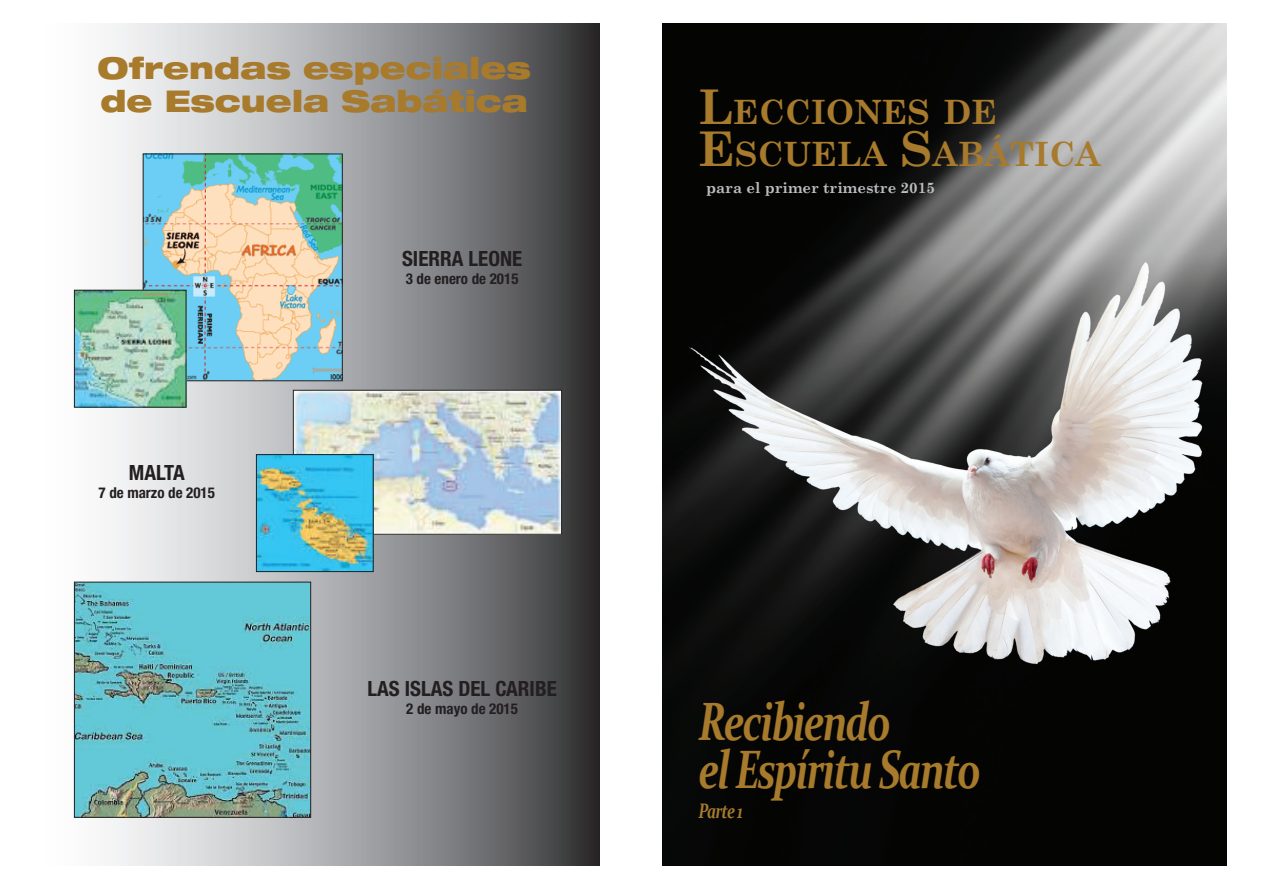
<style>
.page{position:relative;width:1263px;height:893px;background:#fff}
.page>*{position:absolute;margin:0;border:0;box-sizing:border-box;transform-origin:0 0}
.t1{font:italic 700 54px/48px "Constantia";letter-spacing:-.05em;color:#a77a2c;scale:.75 1}
.t2{font:700 33.6px/42px "Century Schoolbook";color:#a77a2c}
.t3{font:900 expanded 30px/33px "Helvetica Neue LT Pro";color:#a77a2c}
.t4{font:700 condensed 21px "Helvetica Neue LT Pro";color:#231f20}
.t5{font:italic 700 21px "Constantia";letter-spacing:-.06em;color:#a77a2c;scale:.75 1}
.t6{font:700 condensed 15px "Helvetica Neue LT Pro";color:#231f20}
.t7{font:700 15px "Century Schoolbook";color:#bcbdc0}
.s1{font-size:48px}
</style>
<div class="page">
<img style="left:662px;top:23px;width:565px;height:843px">
<svg style="left:73px;top:23px;width:526px;height:843px;background:#949598"></svg>
<img style="left:145px;top:156px;width:195px;height:223px">
<img style="left:76px;top:292px;width:108px;height:113px">
<div style="left:74px;top:290px;width:112px;height:117px;border:1px solid #231f20"></div>
<img style="left:295px;top:392px;width:265px;height:140px">
<div style="left:293px;top:390px;width:269px;height:144px;border:1px solid #231f20"></div>
<img style="left:76px;top:584px;width:233px;height:231px">
<div style="left:74px;top:582px;width:237px;height:235px;border:1px solid #231f20"></div>
<img style="left:258px;top:456px;width:113px;height:114px">
<div style="left:256px;top:454px;width:117px;height:118px;border:1px solid #231f20"></div>
<h3 class="t3" style="left:98px;top:51px;width:435px">Ofrendas especiales de Escuela Sabática</h3>
<h3 class="t4" style="left:129px;top:460px;width:57px">MALTA</h3>
<p class="t6" style="left:99px;top:484px;width:118px">7 de marzo de 2015</p>
<h3 class="t4" style="left:402px;top:245px;width:122px">SIERRA LEONE</h3>
<p class="t6" style="left:406px;top:269px;width:114px">3 de enero de 2015</p>
<h3 class="t4" style="left:367px;top:676px;width:191px">LAS ISLAS DEL CARIBE</h3>
<p class="t6" style="left:406px;top:700px;width:113px">2 de mayo de 2015</p>
<h2 class="t2" style="left:699px;top:89px;width:403px"><span class="s1">L</span>ECCIONES DE<br><span class="s1">E</span>SCUELA <span class="s1">S</span>ABÁTICA</h2>
<p class="t7" style="left:706px;top:176px;width:230px">para el primer trimestre 2015</p>
<h1 class="t1" style="left:699px;top:695px;width:378px">Recibiendo<br>el Espíritu Santo</h1>
<h3 class="t5" style="left:699px;top:797px;width:61px">Parte 1</h3>
</div>
